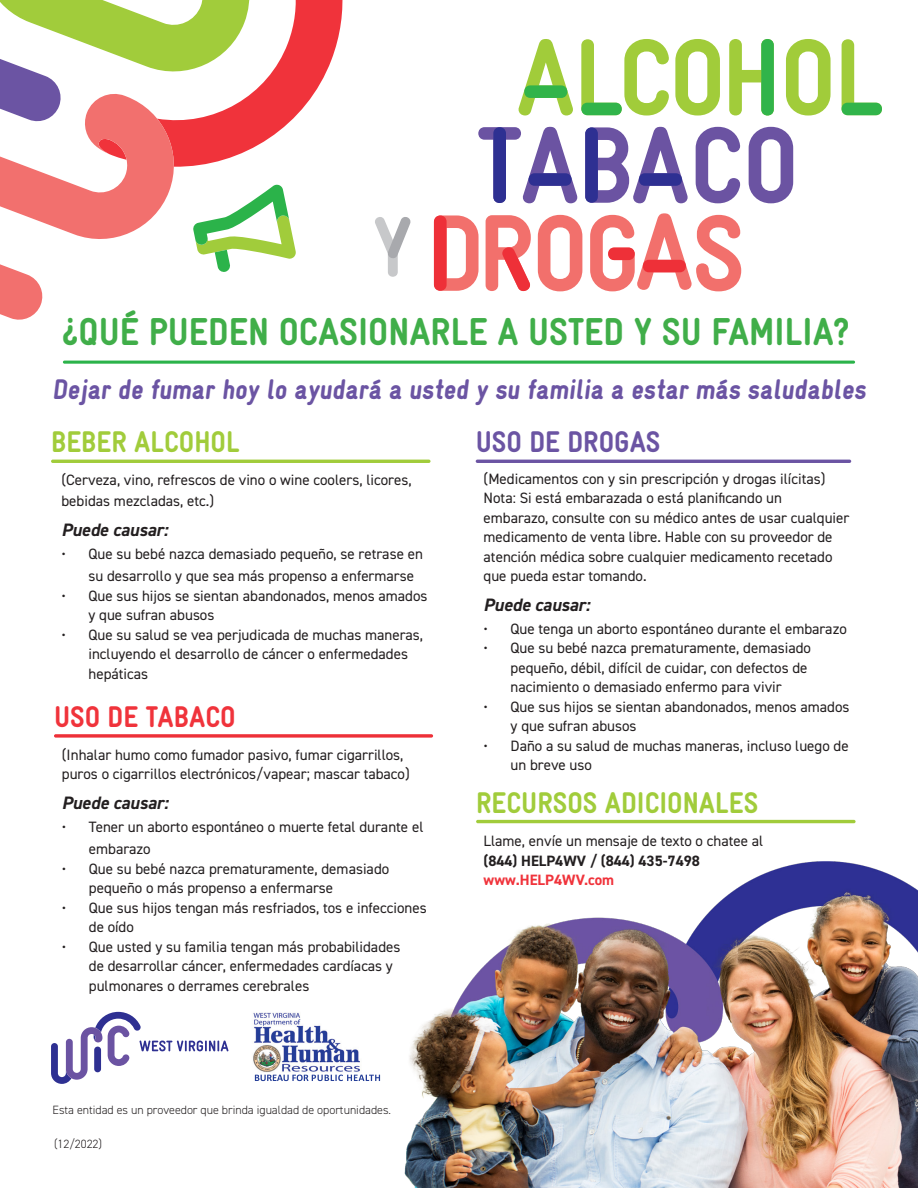
<style>
.page{position:relative;width:918px;height:1188px;background:#fff}
.page>*{position:absolute;margin:0;border:0;box-sizing:border-box;transform-origin:0 0}
.t1{font:900 39px "Gravur Condensed";color:#40ae49}
.t2{font:900 30px "Gravur Condensed";color:#a1cc3b}
.t3{font:900 30px "Gravur Condensed";color:#f0333b}
.t4{font:900 30px "Gravur Condensed";color:#6b54a3}
.t5{font:900 28.5px "Gravur Condensed";color:#6b54a3}
.t6{font:italic 700 18px "DIN2014";color:#231f20}
.t7{font:15px/19.5px "DIN2014";color:#231f20}
.t8{font:700 15px "DIN2014";color:#231f20}
.t9{font:700 15px "DIN2014";color:#f0333b}
.t10{font:300 12px "DIN2014";color:#231f20}
</style>
<div class="page">
<hr style="left:63px;top:361px;width:792px;height:3px;background:#2bb34a;border-radius:2px">
<hr style="left:51px;top:460px;width:380px;height:3px;background:#a1cc3b;border-radius:2px">
<svg style="left:54px;top:734px;width:379px;height:4px;background:#f04f55"></svg>
<hr style="left:476px;top:460px;width:375px;height:3px;background:#6b54a3;border-radius:2px">
<img style="left:253px;top:1012px;width:128px;height:70px">
<img style="left:297px;top:1075px;width:82px;height:6px">
<svg style="left:675px;top:39px;width:45px;height:76px"></svg>
<svg style="left:519px;top:39px;width:54px;height:76px"></svg>
<div style="left:524px;top:85px;width:43px;height:13px;background:#31b44a;border-radius:6px"></div>
<svg style="left:729px;top:39px;width:45px;height:76px"></svg>
<div style="left:761px;top:39px;width:13px;height:76px;background:#31b44a;border-radius:6px"></div>
<svg style="left:581px;top:39px;width:88px;height:76px"></svg>
<div style="left:581px;top:103px;width:41px;height:12px;background:#31b44a;border-radius:6px"></div>
<svg style="left:786px;top:39px;width:45px;height:76px"></svg>
<svg style="left:842px;top:39px;width:40px;height:76px"></svg>
<div style="left:842px;top:103px;width:40px;height:12px;background:#31b44a;border-radius:6px"></div>
<img style="left:404px;top:861px;width:514px;height:327px">
<svg style="left:0;top:0;width:343px;height:320px"></svg>
<hr style="left:476px;top:820px;width:380px;height:3px;background:#a1cc3b;border-radius:2px">
<svg style="left:51px;top:1012px;width:177px;height:72px"></svg>
<svg style="left:696px;top:127px;width:44px;height:76px"></svg>
<svg style="left:585px;top:127px;width:103px;height:76px"></svg>
<div style="left:585px;top:127px;width:13px;height:76px;background:#2e3092;border-radius:6px"></div>
<svg style="left:749px;top:127px;width:44px;height:76px"></svg>
<svg style="left:478px;top:127px;width:99px;height:76px"></svg>
<div style="left:529px;top:173px;width:43px;height:13px;background:#2e3092;border-radius:6px"></div>
<svg style="left:486px;top:215px;width:45px;height:76px"></svg>
<svg style="left:434px;top:215px;width:45px;height:76px"></svg>
<div style="left:434px;top:215px;width:13px;height:76px;background:#ee3038;border-radius:6px"></div>
<svg style="left:538px;top:215px;width:44px;height:76px"></svg>
<svg style="left:590px;top:213px;width:151px;height:78px"></svg>
<div style="left:643px;top:260px;width:43px;height:12px;background:#ee3038;border-radius:6px"></div>
<svg style="left:375px;top:217px;width:36px;height:60px"></svg>
<p class="t1" style="left:63px;top:310px;width:788px">¿QUÉ PUEDEN OCASIONARLE A USTED Y SU FAMILIA?</p>
<p class="t5" style="left:52px;top:374px;width:819px">Dejar de fumar hoy lo ayudará a usted y su familia a estar más saludables</p>
<p class="t2" style="left:51px;top:425px;width:190px">BEBER ALCOHOL</p>
<p class="t7" style="left:62px;top:469px;width:352px;line-height:21px">(Cerveza, vino, refrescos de vino o wine coolers, licores, bebidas mezcladas, etc.)</p>
<p class="t6" style="left:62px;top:518px;width:108px">Puede causar:</p>
<p class="t7" style="left:88px;top:542px;width:336px;line-height:22.5px;text-indent:-27px">• Que su bebé nazca demasiado pequeño, se retrase en su desarrollo y que sea más propenso a enfermarse</p>
<p class="t7" style="left:88px;top:585px;width:340px;text-indent:-27px">• Que sus hijos se sientan abandonados, menos amados y que sufran abusos</p>
<p class="t7" style="left:88px;top:624px;width:336px;text-indent:-27px">• Que su salud se vea perjudicada de muchas maneras, incluyendo el desarrollo de cáncer o enfermedades hepáticas</p>
<p class="t3" style="left:54px;top:700px;width:183px">USO DE TABACO</p>
<p class="t7" style="left:62px;top:745px;width:349px">(Inhalar humo como fumador pasivo, fumar cigarrillos, puros o cigarrillos electrónicos/vapear; mascar tabaco)</p>
<p class="t6" style="left:62px;top:791px;width:108px">Puede causar:</p>
<p class="t7" style="left:89px;top:815px;width:336px;line-height:22.5px;text-indent:-27px">• Tener un aborto espontáneo o muerte fetal durante el embarazo</p>
<p class="t7" style="left:89px;top:859px;width:302px;text-indent:-27px">• Que su bebé nazca prematuramente, demasiado pequeño o más propenso a enfermarse</p>
<p class="t7" style="left:89px;top:898px;width:339px;text-indent:-27px">• Que sus hijos tengan más resfriados, tos e infecciones de oído</p>
<p class="t7" style="left:89px;top:937px;width:313px;text-indent:-27px">• Que usted y su familia tengan más probabilidades de desarrollar cáncer, enfermedades cardíacas y pulmonares o derrames cerebrales</p>
<p class="t10" style="left:52px;top:1103px;width:340px">Esta entidad es un proveedor que brinda igualdad de oportunidades.</p>
<p class="t10" style="left:54px;top:1136px;width:50px">(12/2022)</p>
<p class="t4" style="left:476px;top:425px;width:186px">USO DE DROGAS</p>
<p class="t7" style="left:484px;top:469px;width:367px">(Medicamentos con y sin prescripción y drogas ilícitas)<br>Nota: Si está embarazada o está planificando un embarazo, consulte con su médico antes de usar cualquier medicamento de venta libre. Hable con su proveedor de atención médica sobre cualquier medicamento recetado que pueda estar tomando.</p>
<p class="t6" style="left:484px;top:593px;width:108px">Puede causar:</p>
<p class="t7" style="left:484px;top:619px;width:365px">• Que tenga un aborto espontáneo durante el embarazo</p>
<p class="t7" style="left:511px;top:638px;width:302px;text-indent:-27px">• Que su bebé nazca prematuramente, demasiado pequeño, débil, difícil de cuidar, con defectos de nacimiento o demasiado enfermo para vivir</p>
<p class="t7" style="left:511px;top:697px;width:340px;text-indent:-27px">• Que sus hijos se sientan abandonados, menos amados y que sufran abusos</p>
<p class="t7" style="left:511px;top:736px;width:340px;text-indent:-27px">• Daño a su salud de muchas maneras, incluso luego de un breve uso</p>
<p class="t2" style="left:476px;top:786px;width:284px">RECURSOS ADICIONALES</p>
<p class="t7" style="left:484px;top:831px;width:281px">Llame, envíe un mensaje de texto o chatee al</p>
<p class="t8" style="left:484px;top:851px;width:218px">(844) HELP4WV / (844) 435-7498</p>
<p class="t9" style="left:484px;top:870px;width:132px">www.HELP4WV.com</p>
</div>
